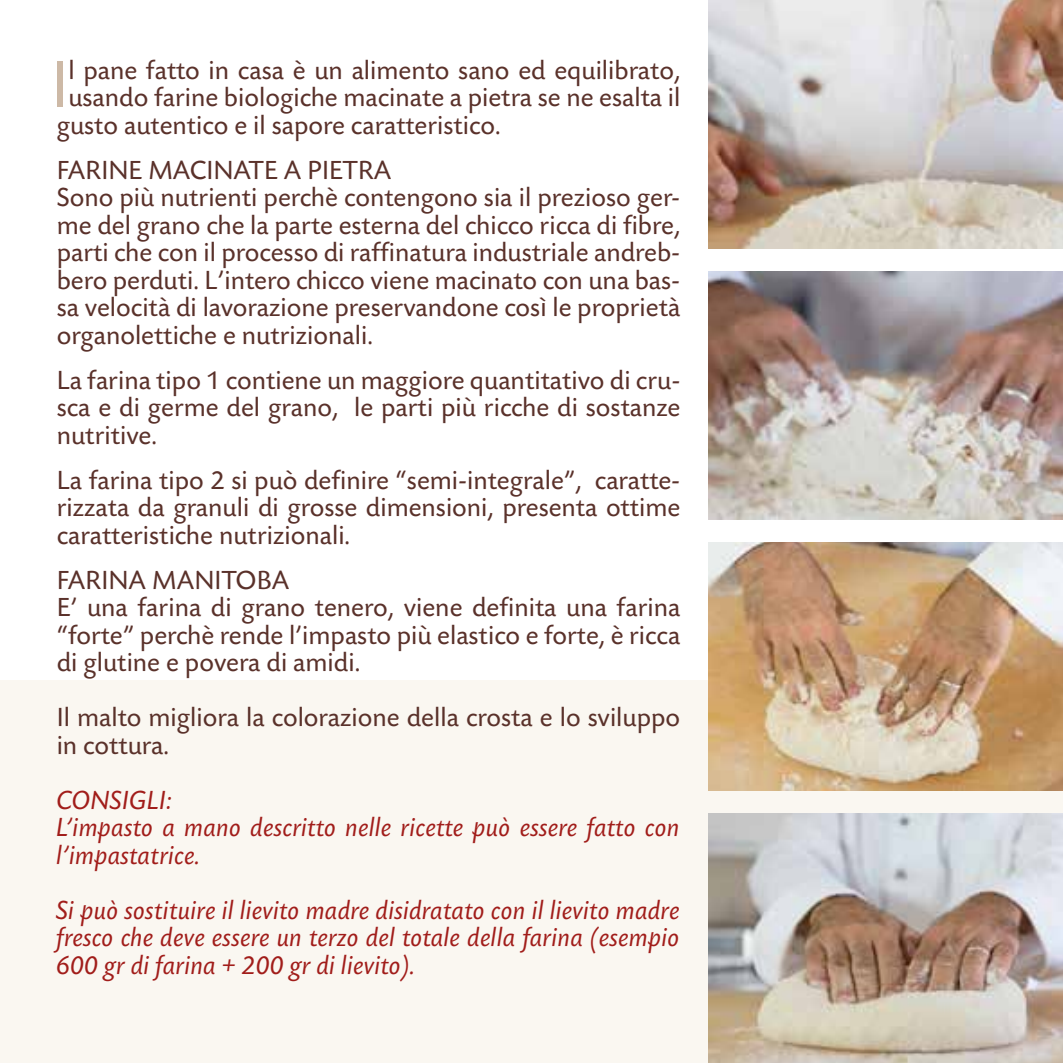
<style>
.page{position:relative;width:1063px;height:1063px;background:#fff}
.page>*{position:absolute;margin:0;border:0;box-sizing:border-box;transform-origin:0 0}
.t1{font:68.5px "Today SB";color:#cdb9a6}
.t2{font:27.5px/27.5px "Today SB";color:#5a312a}
.t3{font:italic 27.5px/27.5px "Today SB";color:#a11d1a}
</style>
<div class="page">
<div style="left:0;top:680px;width:1063px;height:383px;background:#faf7f1"></div>
<img style="left:709px;top:542px;width:354px;height:248px">
<img style="left:709px;top:271px;width:354px;height:248px">
<img style="left:709px;top:814px;width:354px;height:249px">
<img style="left:709px;top:0;width:354px;height:248px">
<h1 class="t1" style="left:51px;top:48px;width:19px">I</h1>
<p class="t2" style="left:68px;top:57px;width:613px">l pane fatto in casa è un alimento sano ed equilibrato,</p>
<p class="t2" style="left:68px;top:85px;width:613px">usando farine biologiche macinate a pietra se ne esalta il</p>
<p class="t2" style="left:57px;top:112px;width:445px">gusto autentico e il sapore caratteristico.</p>
<p class="t2" style="left:57px;top:157px;width:625px">FARINE MACINATE A PIETRA<br>Sono più nutrienti perchè contengono sia il prezioso ger&shy;me del grano che la parte esterna del chicco ricca di fibre, parti che con il processo di raffinatura industriale andreb&shy;bero perduti. L’intero chicco viene macinato con una bas&shy;sa velocità di lavorazione preservandone così le proprietà organolettiche e nutrizionali.</p>
<p class="t2" style="left:57px;top:367px;width:625px;text-align:justify">La farina tipo 1 contiene un maggiore quantitativo di cru&shy;sca e di germe del grano, le parti più ricche di sostanze nutritive.</p>
<p class="t2" style="left:57px;top:467px;width:625px;text-align:justify">La farina tipo 2 si può definire “semi-integrale”, caratte&shy;rizzata da granuli di grosse dimensioni, presenta ottime caratteristiche nutrizionali.</p>
<p class="t2" style="left:57px;top:567px;width:625px">FARINA MANITOBA<br>E’ una farina di grano tenero, viene definita una farina “forte” perchè rende l’impasto più elastico e forte, è ricca di glutine e povera di amidi.</p>
<p class="t2" style="left:57px;top:705px;width:625px">Il malto migliora la colorazione della crosta e lo sviluppo in cottura.</p>
<p class="t3" style="left:57px;top:787px;width:625px">CONSIGLI:<br>L’impasto a mano descritto nelle ricette può essere fatto con l’impastatrice.</p>
<p class="t3" style="left:57px;top:897px;width:625px;text-align:justify">Si può sostituire il lievito madre disidratato con il lievito madre fresco che deve essere un terzo del totale della farina (esempio 600 gr di farina + 200 gr di lievito).</p>
</div>
